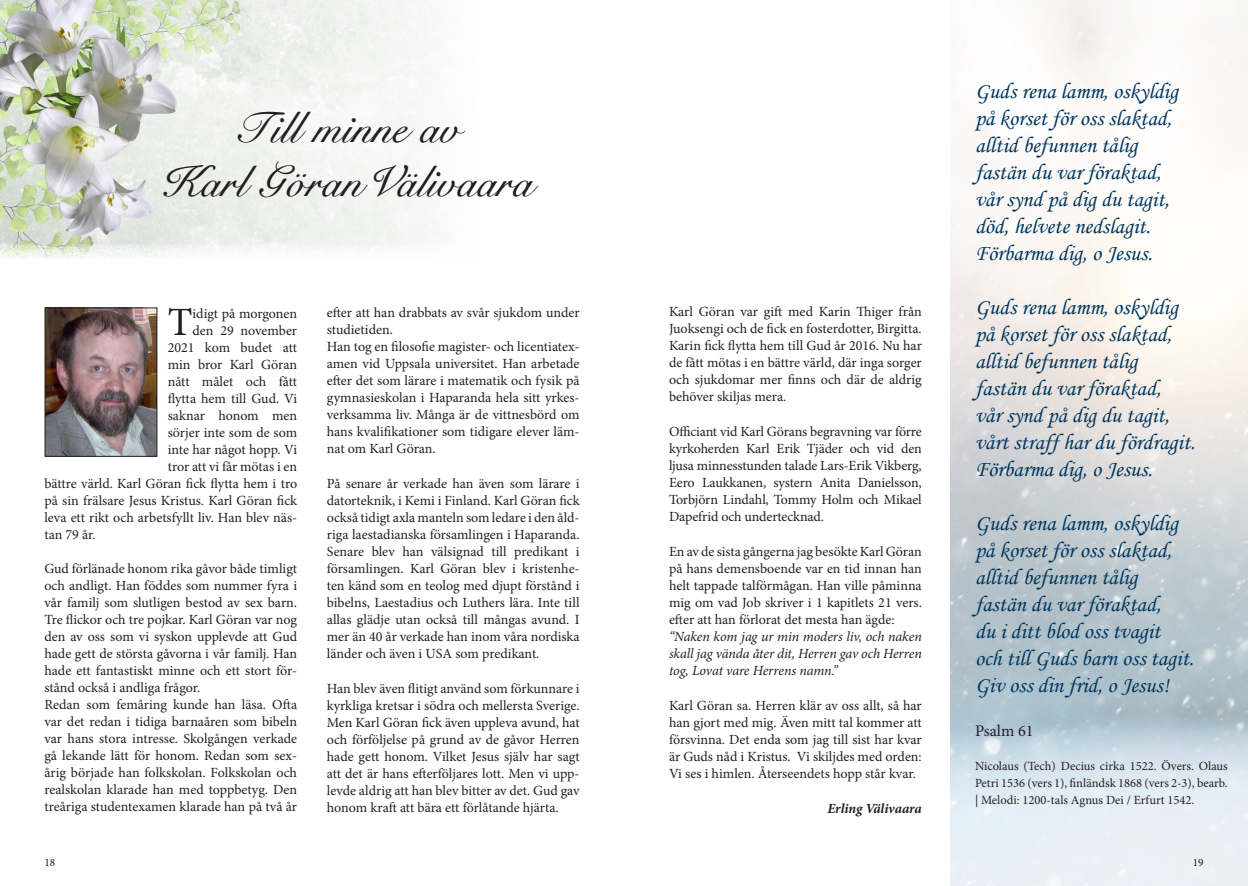
<style>
.page{position:relative;width:1248px;height:886px;background:#fff}
.page>*{position:absolute;margin:0;border:0;box-sizing:border-box;transform-origin:0 0}
.t1{font:italic 45px/54px "Signet Roundhand";color:#231f20;text-align:center}
.t2{font:40.12px "Minion Pro";color:#231f20}
.t3{font:22.5px/27px "Monotype Corsiva";color:#003861}
.t4{font:16.25px "Minion Pro";color:#231f20}
.t5{font:14px/17px "Minion Pro";letter-spacing:-.005em;color:#231f20;text-align:justify}
.t6{font:italic 14px/17px "Minion Pro";letter-spacing:-.01em;color:#231f20;text-align:justify}
.t7{font:italic 700 14px "Minion Pro";letter-spacing:-.01em;color:#231f20}
.t8{font:12.5px/17px "Minion Pro";color:#231f20;text-align:justify}
.t9{font:11.25px "Minion Pro";color:#231f20}
</style>
<div class="page">
<img style="left:0;top:0;width:434px;height:259px">
<img style="left:47px;top:310px;width:108px;height:144px">
<div style="left:45px;top:308px;width:112px;height:148px;border:1px solid #231f20"></div>
<h1 class="t1" style="left:158px;top:102px;width:369px">Till minne av<br>Karl Göran Välivaara</h1>
<h2 class="t2" style="left:168px;top:295px;width:26px">T</h2>
<p class="t5" style="left:192px;top:305px;width:106px">idigt på morgonen</p>
<p class="t5" style="left:192px;top:322px;width:106px">den 29 november</p>
<p class="t5" style="left:168px;top:339px;width:131px">2021 kom budet att</p>
<p class="t5" style="left:168px;top:356px;width:131px">min bror Karl Göran</p>
<p class="t5" style="left:168px;top:373px;width:131px">nått målet och fått</p>
<p class="t5" style="left:168px;top:390px;width:131px">flytta hem till Gud. Vi</p>
<p class="t5" style="left:168px;top:407px;width:131px">saknar honom men</p>
<p class="t5" style="left:168px;top:424px;width:131px">sörjer inte som de som</p>
<p class="t5" style="left:168px;top:441px;width:131px">inte har något hopp. Vi</p>
<p class="t5" style="left:168px;top:458px;width:131px">tror att vi får mötas i en</p>
<p class="t5" style="left:44px;top:475px;width:254px">bättre värld. Karl Göran fick flytta hem i tro</p>
<p class="t5" style="left:44px;top:492px;width:254px">på sin frälsare Jesus Kristus. Karl Göran fick</p>
<p class="t5" style="left:44px;top:509px;width:254px">leva ett rikt och arbetsfyllt liv. Han blev näs-</p>
<p class="t5" style="left:44px;top:526px;width:53px">tan 79 år.</p>
<p class="t5" style="left:44px;top:560px;width:254px;text-align:left">Gud förlänade honom rika gåvor både timligt och andligt. Han föddes som nummer fyra i vår familj som slutligen bestod av sex barn.<br>Tre flickor och tre pojkar. Karl Göran var nog den av oss som vi syskon upplevde att Gud hade gett de största gåvorna i vår familj. Han hade ett fantastiskt minne och ett stort för&shy;stånd också i andliga frågor.<br>Redan som femåring kunde han läsa. Ofta var det redan i tidiga barnaåren som bibeln var hans stora intresse. Skolgången verkade gå lekande lätt för honom. Redan som sex&shy;årig började han folkskolan. Folkskolan och realskolan klarade han med toppbetyg. Den treåriga studentexamen klarade han på två år</p>
<p class="t5" style="left:327px;top:304px;width:254px;text-align:left">efter att han drabbats av svår sjukdom under studietiden.<br>Han tog en filosofie magister- och licentiatex&shy;amen vid Uppsala universitet. Han arbetade efter det som lärare i matematik och fysik på gymnasieskolan i Haparanda hela sitt yrkes&shy;verksamma liv. Många är de vittnesbörd om hans kvalifikationer som tidigare elever läm&shy;nat om Karl Göran.</p>
<p class="t5" style="left:327px;top:475px;width:254px">På senare år verkade han även som lärare i datorteknik, i Kemi i Finland. Karl Göran fick också tidigt axla manteln som ledare i den åld&shy;riga laestadianska församlingen i Haparanda.<br>Senare blev han välsignad till predikant i församlingen. Karl Göran blev i kristenhe&shy;ten känd som en teolog med djupt förstånd i bibelns, Laestadius och Luthers lära. Inte till allas glädje utan också till mångas avund. I mer än 40 år verkade han inom våra nordiska länder och även i USA som predikant.</p>
<p class="t5" style="left:327px;top:680px;width:254px">Han blev även flitigt använd som förkunnare i kyrkliga kretsar i södra och mellersta Sverige.<br>Men Karl Göran fick även uppleva avund, hat och förföljelse på grund av de gåvor Herren hade gett honom. Vilket Jesus själv har sagt att det är hans efterföljares lott. Men vi upp&shy;levde aldrig att han blev bitter av det. Gud gav honom kraft att bära ett förlåtande hjärta.</p>
<p class="t5" style="left:669px;top:303px;width:254px">Karl Göran var gift med Karin Thiger från Juoksengi och de fick en fosterdotter, Birgitta.<br>Karin fick flytta hem till Gud år 2016. Nu har de fått mötas i en bättre värld, där inga sorger och sjukdomar mer finns och där de aldrig behöver skiljas mera.</p>
<p class="t5" style="left:669px;top:423px;width:254px">Officiant vid Karl Görans begravning var förre kyrkoherden Karl Erik Tjäder och vid den ljusa minnesstunden talade Lars-Erik Vikberg, Eero Laukkanen, systern Anita Danielsson, Torbjörn Lindahl, Tommy Holm och Mikael Dapefrid och undertecknad.</p>
<p class="t5" style="left:669px;top:543px;width:254px">En av de sista gångerna jag besökte Karl Göran på hans demensboende var en tid innan han helt tappade talförmågan. Han ville påminna mig om vad Job skriver i 1 kapitlets 21 vers. efter att han förlorat det mesta han ägde:</p>
<p class="t6" style="left:669px;top:628px;width:254px">“Naken kom jag ur min moders liv, och naken skall jag vända åter dit, Herren gav och Herren tog, Lovat vare Herrens namn.”</p>
<p class="t5" style="left:669px;top:697px;width:254px">Karl Göran sa. Herren klär av oss allt, så har han gjort med mig. Även mitt tal kommer att försvinna. Det enda som jag till sist har kvar är Guds nåd i Kristus. Vi skiljdes med orden:<br>Vi ses i himlen. Återseendets hopp står kvar.</p>
<p class="t7" style="left:827px;top:799px;width:96px">Erling Välivaara</p>
<h3 class="t3" style="left:974px;top:78px;width:204px">Guds rena lamm, oskyldig på korset för oss slaktad, alltid befunnen tålig fastän du var föraktad, vår synd på dig du tagit, död, helvete nedslagit.<br>Förbarma dig, o Jesus.</h3>
<h3 class="t3" style="left:974px;top:294px;width:222px">Guds rena lamm, oskyldig på korset för oss slaktad, alltid befunnen tålig<br>fastän du var föraktad,<br>vår synd på dig du tagit, vårt straff har du fördragit.<br>Förbarma dig, o Jesus.</h3>
<h3 class="t3" style="left:974px;top:510px;width:220px">Guds rena lamm, oskyldig på korset för oss slaktad, alltid befunnen tålig fastän du var föraktad,<br>du i ditt blod oss tvagit<br>och till Guds barn oss tagit.<br>Giv oss din frid, o Jesus!</h3>
<p class="t4" style="left:974px;top:720px;width:60px">Psalm 61</p>
<p class="t8" style="left:974px;top:758px;width:254px">Nicolaus (Tech) Decius cirka 1522. Övers. Olaus Petri 1536 (vers 1), finländsk 1868 (vers 2-3), bearb. | Melodi: 1200-tals Agnus Dei / Erfurt 1542.</p>
<p class="t9" style="left:44px;top:855px;width:12px">18</p>
<p class="t9" style="left:1192px;top:854px;width:12px">19</p>
</div>
